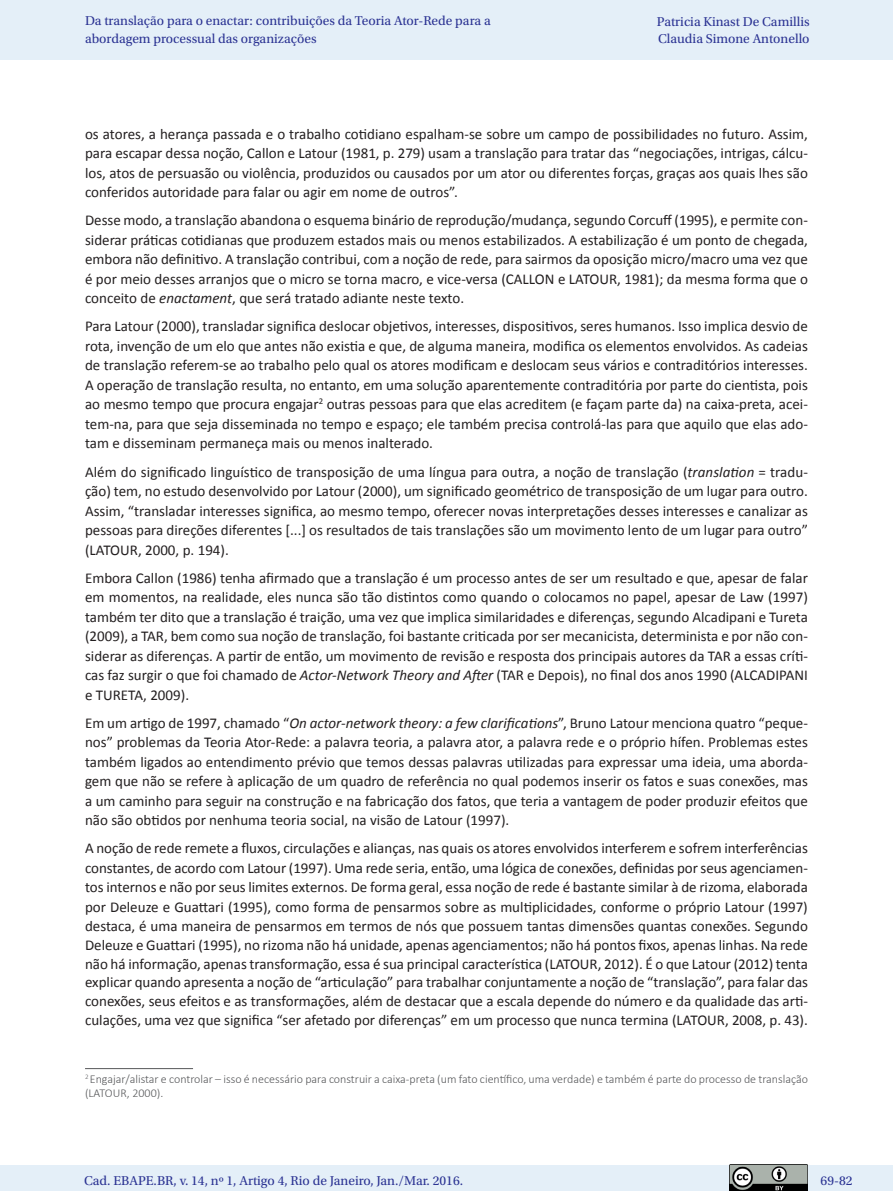
<style>
.page{position:relative;width:893px;height:1191px;background:#fff}
.page>*{position:absolute;margin:0;border:0;box-sizing:border-box;transform-origin:0 0}
._06_0_texto{font:15px/19.5px "Calibri";color:#231f20;text-align:justify}
.t1{font:13.5px/18px "Utopia Std";color:#2b3393}
._06_3_nota_de_rodape{font:300 12px/14.4px "Calibri";color:#57585a}
.s1{font-style:italic}
</style>
<div class="page">
<div style="left:0;top:1164px;width:893px;height:26px;background:#e4eff8"></div>
<img style="left:729px;top:1164px;width:78px;height:27px">
<div style="left:0;top:0;width:893px;height:60px;background:#e4eff8"></div>
<hr style="left:85px;top:1068px;width:108px;height:1px;background:#57585a">
<p class="t1" style="left:85px;top:12px;width:407px">Da translação para o enactar: contribuições da Teoria Ator-Rede para a abordagem processual das organizações</p>
<p class="t1" style="left:657px;top:14px;width:154px;line-height:16.5px">Patricia Kinast De Camillis<br>Claudia Simone Antonello</p>
<p class="_06_0_texto" style="left:85px;top:124px;width:724px">os atores, a herança passada e o trabalho cotidiano espalham-se sobre um campo de possibilidades no futuro. Assim, para escapar dessa noção, Callon e Latour (1981, p. 279) usam a translação para tratar das “negociações, intrigas, cálcu&shy;los, atos de persuasão ou violência, produzidos ou causados por um ator ou diferentes forças, graças aos quais lhes são conferidos autoridade para falar ou agir em nome de outros”.</p>
<p class="_06_0_texto" style="left:85px;top:211px;width:724px">Desse modo, a translação abandona o esquema binário de reprodução/mudança, segundo Corcuff (1995), e permite con&shy;siderar práticas cotidianas que produzem estados mais ou menos estabilizados. A estabilização é um ponto de chegada, embora não definitivo. A translação contribui, com a noção de rede, para sairmos da oposição micro/macro uma vez que é por meio desses arranjos que o micro se torna macro, e vice-versa (CALLON e LATOUR, 1981); da mesma forma que o conceito de <span class="s1">enactament</span>, que será tratado adiante neste texto.</p>
<p class="_06_0_texto" style="left:85px;top:317px;width:724px">Para Latour (2000), transladar significa deslocar objetivos, interesses, dispositivos, seres humanos. Isso implica desvio de rota, invenção de um elo que antes não existia e que, de alguma maneira, modifica os elementos envolvidos. As cadeias de translação referem-se ao trabalho pelo qual os atores modificam e deslocam seus vários e contraditórios interesses.<br>A operação de translação resulta, no entanto, em uma solução aparentemente contraditória por parte do cientista, pois ao mesmo tempo que procura engajar<sup>2</sup> outras pessoas para que elas acreditem (e façam parte da) na caixa-preta, acei&shy;tem-na, para que seja disseminada no tempo e espaço; ele também precisa controlá-las para que aquilo que elas ado&shy;tam e disseminam permaneça mais ou menos inalterado.</p>
<p class="_06_0_texto" style="left:85px;top:462px;width:724px">Além do significado linguístico de transposição de uma língua para outra, a noção de translação (<span class="s1">translation</span> = tradu&shy;ção) tem, no estudo desenvolvido por Latour (2000), um significado geométrico de transposição de um lugar para outro.<br>Assim, “transladar interesses significa, ao mesmo tempo, oferecer novas interpretações desses interesses e canalizar as pessoas para direções diferentes [...] os resultados de tais translações são um movimento lento de um lugar para outro” (LATOUR, 2000, p. 194).</p>
<p class="_06_0_texto" style="left:85px;top:568px;width:724px">Embora Callon (1986) tenha afirmado que a translação é um processo antes de ser um resultado e que, apesar de falar em momentos, na realidade, eles nunca são tão distintos como quando o colocamos no papel, apesar de Law (1997) também ter dito que a translação é traição, uma vez que implica similaridades e diferenças, segundo Alcadipani e Tureta (2009), a TAR, bem como sua noção de translação, foi bastante criticada por ser mecanicista, determinista e por não con&shy;siderar as diferenças. A partir de então, um movimento de revisão e resposta dos principais autores da TAR a essas críti&shy;cas faz surgir o que foi chamado de <span class="s1">Actor-Network Theory and After</span> (TAR e Depois), no final dos anos 1990 (ALCADIPANI e TURETA, 2009).</p>
<p class="_06_0_texto" style="left:85px;top:713px;width:724px">Em um artigo de 1997, chamado “<span class="s1">On actor-network theory: a few clarifications</span>”, Bruno Latour menciona quatro “peque&shy;nos” problemas da Teoria Ator-Rede: a palavra teoria, a palavra ator, a palavra rede e o próprio hífen. Problemas estes também ligados ao entendimento prévio que temos dessas palavras utilizadas para expressar uma ideia, uma aborda&shy;gem que não se refere à aplicação de um quadro de referência no qual podemos inserir os fatos e suas conexões, mas a um caminho para seguir na construção e na fabricação dos fatos, que teria a vantagem de poder produzir efeitos que não são obtidos por nenhuma teoria social, na visão de Latour (1997).</p>
<p class="_06_0_texto" style="left:85px;top:838px;width:724px;line-height:19px">A noção de rede remete a fluxos, circulações e alianças, nas quais os atores envolvidos interferem e sofrem interferências constantes, de acordo com Latour (1997). Uma rede seria, então, uma lógica de conexões, definidas por seus agenciamen&shy;tos internos e não por seus limites externos. De forma geral, essa noção de rede é bastante similar à de rizoma, elaborada por Deleuze e Guattari (1995), como forma de pensarmos sobre as multiplicidades, conforme o próprio Latour (1997) destaca, é uma maneira de pensarmos em termos de nós que possuem tantas dimensões quantas conexões. Segundo Deleuze e Guattari (1995), no rizoma não há unidade, apenas agenciamentos; não há pontos fixos, apenas linhas. Na rede não há informação, apenas transformação, essa é sua principal característica (LATOUR, 2012). É o que Latour (2012) tenta explicar quando apresenta a noção de “articulação” para trabalhar conjuntamente a noção de “translação”, para falar das conexões, seus efeitos e as transformações, além de destacar que a escala depende do número e da qualidade das arti&shy;culações, uma vez que significa “ser afetado por diferenças” em um processo que nunca termina (LATOUR, 2008, p. 43).</p>
<p class="_06_3_nota_de_rodape" style="left:85px;top:1071px;width:724px"><sup>2</sup> Engajar/alistar e controlar – isso é necessário para construir a caixa-preta (um fato científico, uma verdade) e também é parte do processo de translação (LATOUR, 2000).</p>
<p class="t1" style="left:84px;top:1171px;width:380px">Cad. EBAPE.BR, v. 14, nº 1, Artigo 4, Rio de Janeiro, Jan./Mar. 2016.</p>
<p class="t1" style="left:821px;top:1172px;width:33px">69-82</p>
</div>
